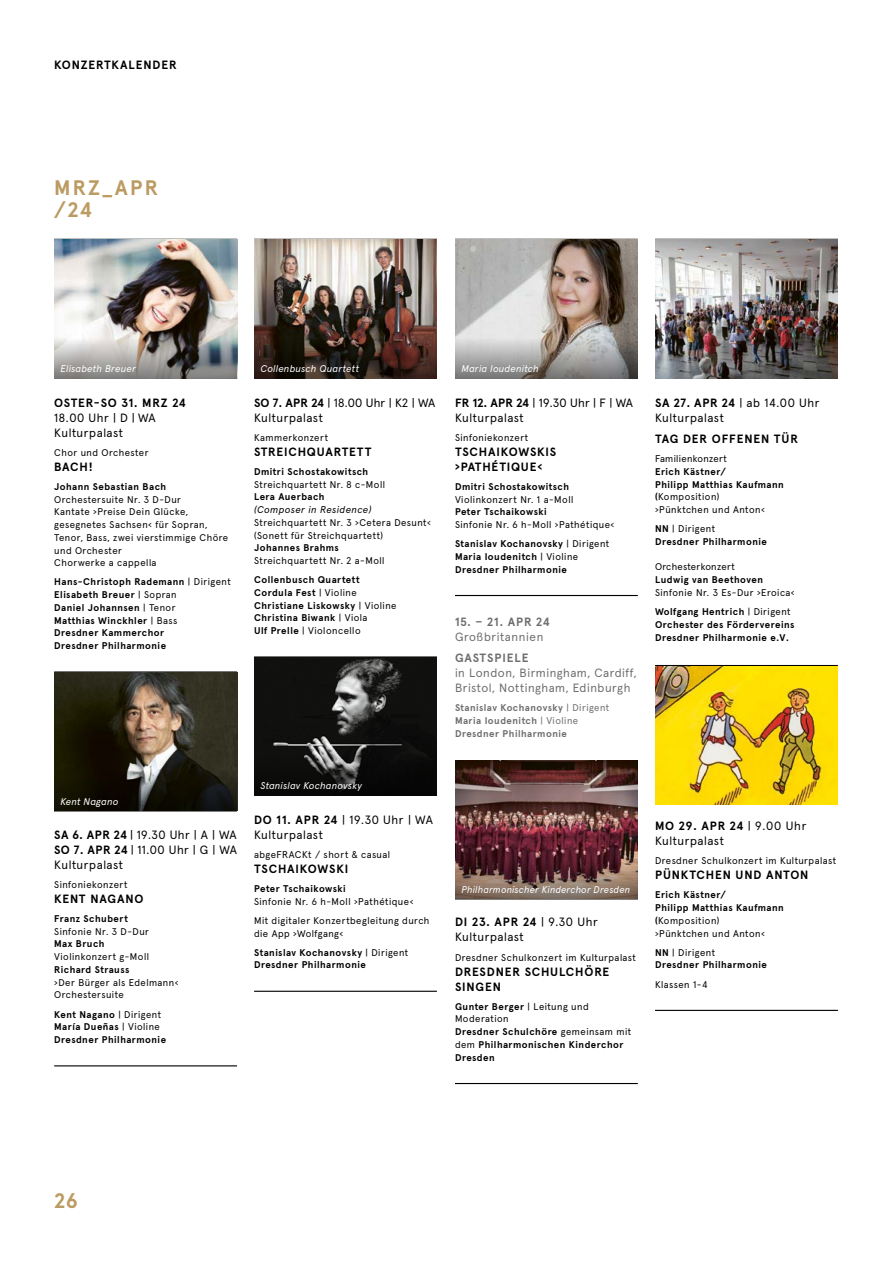
<style>
.page{position:relative;width:893px;height:1263px;background:#fff}
.page>*{position:absolute;margin:0;border:0;box-sizing:border-box;transform-origin:0 0}
.t1{font:700 21px/22.4px "Apercu Pro";letter-spacing:.1em;color:#bb9b61}
.t2{font:12px/15px "Apercu Pro";letter-spacing:.04em;color:#000}
.t3{font:700 12px/15px "Apercu Pro";letter-spacing:.065em;color:#000}
.t4{font:12px/15px "Apercu Pro";letter-spacing:.045em;color:#6e6e6e}
.t5{font:700 12px "Apercu Pro";letter-spacing:.07em;color:#6e6e6e}
.t6{font:700 9.75px/12.8px "Apercu Pro";letter-spacing:.045em;color:#000}
.t7{font:9.75px/12.8px "Apercu Pro";letter-spacing:.05em;color:#000}
.t8{font:italic 9.75px "Apercu Pro";letter-spacing:.025em;color:#fff}
.t9{font:700 9.75px/12.8px "Apercu Pro";letter-spacing:.045em;color:#6e6e6e}
.t10{font:9.75px "Apercu Pro";letter-spacing:.03em;color:#000}
.t11{font:italic 9.75px "Apercu Pro";letter-spacing:.045em;color:#000}
.s1{font-weight:400}
.s2{font-weight:700}
</style>
<div class="page">
<hr style="left:54px;top:239px;width:183px;height:1px;background:#000">
<hr style="left:254px;top:239px;width:183px;height:1px;background:#000">
<hr style="left:455px;top:239px;width:183px;height:1px;background:#000">
<hr style="left:655px;top:239px;width:183px;height:1px;background:#000">
<hr style="left:254px;top:656px;width:183px;height:1px;background:#000">
<hr style="left:254px;top:991px;width:183px;height:1px;background:#000">
<img style="left:254px;top:240px;width:183px;height:139px">
<img style="left:254px;top:658px;width:183px;height:97px">
<hr style="left:655px;top:665px;width:183px;height:1px;background:#000">
<hr style="left:655px;top:1010px;width:183px;height:1px;background:#000">
<img style="left:655px;top:240px;width:183px;height:139px">
<img style="left:655px;top:666px;width:183px;height:139px">
<hr style="left:54px;top:671px;width:183px;height:1px;background:#000">
<hr style="left:54px;top:1065px;width:183px;height:1px;background:#000">
<img style="left:54px;top:240px;width:183px;height:139px">
<img style="left:54px;top:673px;width:183px;height:97px">
<hr style="left:455px;top:595px;width:183px;height:1px;background:#000">
<hr style="left:455px;top:1083px;width:183px;height:1px;background:#000">
<img style="left:455px;top:240px;width:183px;height:139px">
<img style="left:455px;top:760px;width:183px;height:98px">
<img style="left:54px;top:337px;width:183px;height:41px">
<svg style="left:54px;top:770px;width:183px;height:41px;background:#1c1a11"></svg>
<svg style="left:254px;top:337px;width:183px;height:41px;background:#322119"></svg>
<svg style="left:254px;top:755px;width:183px;height:41px;background:#161615"></svg>
<svg style="left:455px;top:858px;width:183px;height:41px;background:#70524c"></svg>
<svg style="left:455px;top:337px;width:183px;height:41px;background:#9c9a98"></svg>
<p class="t3" style="left:54px;top:56px;width:124px">KONZERTKALENDER</p>
<h1 class="t1" style="left:54px;top:175px;width:105px">MRZ_APR /24</h1>
<p class="t8" style="left:60px;top:361px;width:77px">Elisabeth Breuer</p>
<p class="t3" style="left:54px;top:394px;width:133px">OSTER-SO 31. MRZ 24</p>
<p class="t2" style="left:54px;top:409px;width:103px">18.00 Uhr | D | WA<br>Kulturpalast</p>
<p class="t7" style="left:54px;top:445px;width:96px">Chor und Orchester</p>
<p class="t3" style="left:54px;top:458px;width:40px">BACH!</p>
<p class="t6" style="left:54px;top:479px;width:113px">Johann Sebastian Bach</p>
<p class="t7" style="left:54px;top:492px;width:175px">Orchestersuite Nr. 3 D-Dur<br>Kantate ›Preise Dein Glücke, gesegnetes Sachsen‹ für Sopran,<br>Tenor, Bass, zwei vierstimmige Chöre und Orchester<br>Chorwerke a cappella</p>
<p class="t6" style="left:54px;top:575px;width:178px">Hans-Christoph Rademann <span class="s1">| Dirigent<br></span>Elisabeth Breuer <span class="s1">| Sopran<br></span>Daniel Johannsen <span class="s1">| Tenor<br></span>Matthias Winckhler <span class="s1">| Bass<br></span>Dresdner Kammerchor<br>Dresdner Philharmonie</p>
<p class="t8" style="left:260px;top:361px;width:100px">Collenbusch Quartett</p>
<p class="t2" style="left:254px;top:394px;width:183px"><span class="s2">SO 7. APR 24</span> | 18.00 Uhr | K2 | WA<br>Kulturpalast</p>
<p class="t7" style="left:254px;top:430px;width:76px">Kammerkonzert</p>
<p class="t3" style="left:254px;top:443px;width:119px">STREICHQUARTETT</p>
<p class="t6" style="left:254px;top:464px;width:116px">Dmitri Schostakowitsch</p>
<p class="t7" style="left:254px;top:477px;width:132px">Streichquartett Nr. 8 c-Moll</p>
<p class="t6" style="left:254px;top:490px;width:72px">Lera Auerbach</p>
<p class="t11" style="left:254px;top:502px;width:119px">(Composer in Residence)</p>
<p class="t7" style="left:254px;top:515px;width:178px">Streichquartett Nr. 3 ›Cetera Desunt‹ (Sonett für Streichquartett)</p>
<p class="t6" style="left:254px;top:541px;width:86px">Johannes Brahms</p>
<p class="t7" style="left:254px;top:553px;width:132px">Streichquartett Nr. 2 a-Moll</p>
<p class="t6" style="left:254px;top:573px;width:144px">Collenbusch Quartett<br>Cordula Fest <span class="s1">| Violine<br></span>Christiane Liskowsky <span class="s1">| Violine<br></span>Christina Biwank <span class="s1">| Viola<br></span>Ulf Prelle <span class="s1">| Violoncello</span></p>
<p class="t8" style="left:60px;top:794px;width:60px">Kent Nagano</p>
<p class="t2" style="left:54px;top:826px;width:184px;text-align:justify"><span class="s2">SA 6. APR 24</span> | 19.30 Uhr | A | WA <span class="s2">SO 7. APR 24</span> | 11.00 Uhr | G | WA Kulturpalast</p>
<p class="t7" style="left:54px;top:877px;width:75px">Sinfoniekonzert</p>
<p class="t3" style="left:54px;top:890px;width:91px">KENT NAGANO</p>
<p class="t6" style="left:54px;top:911px;width:75px">Franz Schubert</p>
<p class="t7" style="left:54px;top:924px;width:96px">Sinfonie Nr. 3 D-Dur</p>
<p class="t6" style="left:54px;top:937px;width:52px">Max Bruch</p>
<p class="t7" style="left:54px;top:950px;width:96px">Violinkonzert g-Moll</p>
<p class="t6" style="left:54px;top:962px;width:77px">Richard Strauss</p>
<p class="t7" style="left:54px;top:975px;width:126px">›Der Bürger als Edelmann‹<br>Orchestersuite</p>
<p class="t6" style="left:54px;top:1007px;width:113px">Kent Nagano <span class="s1">| Dirigent<br></span>María Dueñas <span class="s1">| Violine<br></span>Dresdner Philharmonie</p>
<p class="t8" style="left:260px;top:778px;width:103px">Stanislav Kochanovsky</p>
<p class="t2" style="left:254px;top:811px;width:180px"><span class="s2">DO 11. APR 24</span> | 19.30 Uhr | WA<br>Kulturpalast</p>
<p class="t7" style="left:254px;top:847px;width:138px">abgeFRACKt / short &amp; casual</p>
<p class="t3" style="left:254px;top:860px;width:96px">TSCHAIKOWSKI</p>
<p class="t6" style="left:254px;top:881px;width:93px">Peter Tschaikowski</p>
<p class="t7" style="left:254px;top:891px;width:177px;line-height:19.2px">Sinfonie Nr. 6 h-Moll ›Pathétique‹<br>Mit digitaler Konzertbegleitung durch</p>
<p class="t7" style="left:254px;top:923px;width:156px;line-height:19.2px">die App ›Wolfgang‹<br><span class="s2">Stanislav Kochanovsky</span> | Dirigent</p>
<p class="t6" style="left:254px;top:958px;width:113px">Dresdner Philharmonie</p>
<p class="t8" style="left:461px;top:361px;width:79px">Maria Ioudenitch</p>
<p class="t2" style="left:455px;top:394px;width:180px"><span class="s2">FR 12. APR 24</span> | 19.30 Uhr | F | WA<br>Kulturpalast</p>
<p class="t7" style="left:455px;top:430px;width:75px">Sinfoniekonzert</p>
<p class="t3" style="left:455px;top:443px;width:103px">TSCHAIKOWSKIS ›PATHÉTIQUE‹</p>
<p class="t6" style="left:455px;top:479px;width:116px">Dmitri Schostakowitsch</p>
<p class="t7" style="left:455px;top:492px;width:120px">Violinkonzert Nr. 1 a-Moll</p>
<p class="t6" style="left:455px;top:505px;width:93px">Peter Tschaikowski</p>
<p class="t7" style="left:455px;top:514px;width:161px;line-height:19.2px">Sinfonie Nr. 6 h-Moll ›Pathétique‹<br><span class="s2">Stanislav Kochanovsky</span> | Dirigent</p>
<p class="t6" style="left:455px;top:549px;width:125px">Maria Ioudenitch <span class="s1">| Violine<br></span>Dresdner Philharmonie</p>
<p class="t5" style="left:455px;top:612px;width:96px">15. – 21. APR 24</p>
<p class="t4" style="left:455px;top:628px;width:90px">Großbritannien</p>
<p class="t5" style="left:455px;top:649px;width:75px">GASTSPIELE</p>
<p class="t4" style="left:455px;top:665px;width:183px">in London, Birmingham, Cardiff,<br>Bristol, Nottingham, Edinburgh</p>
<p class="t9" style="left:455px;top:701px;width:156px">Stanislav Kochanovsky <span class="s1">| Dirigent<br></span>Maria Ioudenitch <span class="s1">| Violine<br></span>Dresdner Philharmonie</p>
<p class="t2" style="left:655px;top:394px;width:166px"><span class="s2">SA 27. APR 24</span> | ab 14.00 Uhr<br>Kulturpalast</p>
<p class="t3" style="left:655px;top:430px;width:144px">TAG DER OFFENEN TÜR</p>
<p class="t10" style="left:655px;top:451px;width:73px">Familienkonzert</p>
<p class="t6" style="left:655px;top:464px;width:130px">Erich Kästner/<br>Philipp Matthias Kaufmann (<span class="s1">Komposition)<br>›Pünktchen und Anton‹</span></p>
<p class="t6" style="left:655px;top:522px;width:113px">NN <span class="s1">| Dirigent<br></span>Dresdner Philharmonie</p>
<p class="t10" style="left:655px;top:559px;width:81px">Orchesterkonzert</p>
<p class="t6" style="left:655px;top:573px;width:110px">Ludwig van Beethoven</p>
<p class="t7" style="left:655px;top:582px;width:141px;line-height:19.2px">Sinfonie Nr. 3 Es-Dur ›Eroica‹<br><span class="s2">Wolfgang Hentrich</span> | Dirigent</p>
<p class="t6" style="left:655px;top:617px;width:141px">Orchester des Fördervereins<br>Dresdner Philharmonie e.V.</p>
<p class="t8" style="left:461px;top:882px;width:170px">Philharmonischer Kinderchor Dresden</p>
<p class="t2" style="left:455px;top:914px;width:144px"><span class="s2">DI 23. APR 24</span> | 9.30 Uhr<br>Kulturpalast</p>
<p class="t7" style="left:455px;top:950px;width:183px">Dresdner Schulkonzert im Kulturpalast</p>
<p class="t3" style="left:455px;top:963px;width:156px">DRESDNER SCHULCHÖRE<br>SINGEN</p>
<p class="t6" style="left:455px;top:999px;width:178px">Gunter Berger <span class="s1">| Leitung und<br>Moderation<br></span>Dresdner Schulchöre <span class="s1">gemeinsam mit dem</span> Philharmonischen Kinderchor<br>Dresden</p>
<p class="t2" style="left:655px;top:817px;width:153px"><span class="s2">MO 29. APR 24</span> | 9.00 Uhr<br>Kulturpalast</p>
<p class="t7" style="left:655px;top:854px;width:183px">Dresdner Schulkonzert im Kulturpalast</p>
<p class="t3" style="left:655px;top:867px;width:155px">PÜNKTCHEN UND ANTON</p>
<p class="t6" style="left:655px;top:888px;width:130px">Erich Kästner/<br>Philipp Matthias Kaufmann (<span class="s1">Komposition)<br>›Pünktchen und Anton‹</span></p>
<p class="t6" style="left:655px;top:945px;width:113px">NN <span class="s1">| Dirigent<br></span>Dresdner Philharmonie</p>
<p class="t7" style="left:655px;top:977px;width:54px">Klassen 1-4</p>
<h1 class="t1" style="left:55px;top:1188px;width:25px">26</h1>
</div>
